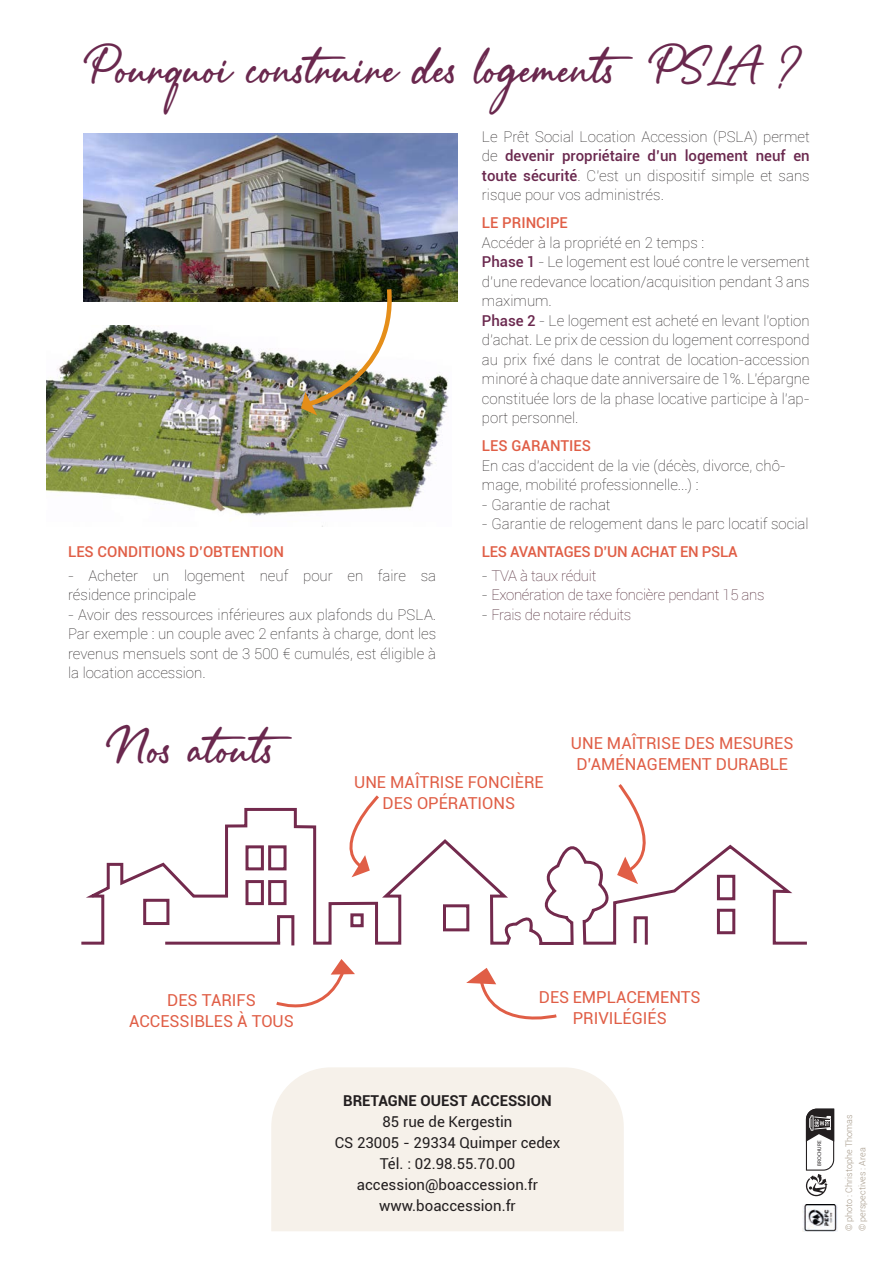
<style>
.page{position:relative;width:893px;height:1263px;background:#fff}
.page>*{position:absolute;margin:0;border:0;box-sizing:border-box;transform-origin:0 0}
.t1{font:46.5px "Manta Style Script DEMO";color:#6a284e}
.t2{font:16.5px/21px "Roboto";color:#e05e46;text-align:center}
.t3{font:100 15px/19.5px "Roboto";color:#231f20}
.t4{font:15px/21px "Roboto";color:#231f20;text-align:center}
.t5{font:100 15px "Roboto";letter-spacing:-.02em;color:#4b2331}
.t6{font:500 15px "Roboto";color:#e05e46}
.t7{font:500 15px "Roboto";letter-spacing:-.02em;color:#e05e46}
.t8{font:700 15px "Roboto";color:#231f20}
.t9{font:300 9px/13.5px "Roboto";color:#a69a8a}
.t10{font:700 condensed 5.4px "Helvetica Neue";color:#231f20}
.s1{font-weight:500;color:#6a284e}
.s2{color:#231f20}
</style>
<div class="page">
<div style="left:271px;top:1067px;width:353px;height:164px;background:#f6f1ea"></div>
<img style="left:803px;top:1205px;width:35px;height:26px">
<svg style="left:806px;top:1109px;width:28px;height:87px"></svg>
<img style="left:84px;top:134px;width:373px;height:168px">
<img style="left:47px;top:326px;width:402px;height:201px">
<img style="left:301px;top:284px;width:95px;height:131px">
<svg style="left:81px;top:807px;width:726px;height:138px"></svg>
<hr style="left:165px;top:942px;width:115px;height:3px;background:#732a4d">
<div style="left:143px;top:899px;width:26px;height:26px;border:3px solid #732a4d"></div>
<div style="left:245px;top:845px;width:19px;height:25px;border:3px solid #732a4d"></div>
<div style="left:245px;top:880px;width:19px;height:25px;border:3px solid #732a4d"></div>
<div style="left:268px;top:880px;width:19px;height:25px;border:3px solid #732a4d"></div>
<svg style="left:276px;top:914px;width:20px;height:32px"></svg>
<div style="left:350px;top:913px;width:14px;height:14px;border:3px solid #732a4d"></div>
<div style="left:443px;top:904px;width:26px;height:27px;border:3px solid #732a4d"></div>
<svg style="left:632px;top:915px;width:17px;height:30px"></svg>
<div style="left:717px;top:875px;width:18px;height:25px;border:3px solid #732a4d"></div>
<div style="left:717px;top:909px;width:18px;height:25px;border:3px solid #732a4d"></div>
<div style="left:268px;top:845px;width:19px;height:25px;border:3px solid #732a4d"></div>
<svg style="left:616px;top:784px;width:52px;height:100px"></svg>
<svg style="left:276px;top:959px;width:79px;height:49px"></svg>
<svg style="left:466px;top:968px;width:91px;height:52px"></svg>
<svg style="left:331px;top:795px;width:50px;height:82px"></svg>
<h1 class="t1" style="left:84px;top:38px;width:720px">Pourquoi construire des logements PSLA ?</h1>
<p class="t6" style="left:68px;top:541px;width:218px">LES CONDITIONS D’OBTENTION</p>
<p class="t3" style="left:68px;top:565px;width:370px">- Acheter un logement neuf pour en faire sa résidence principale</p>
<p class="t3" style="left:68px;top:604px;width:370px;text-align:justify">- Avoir des ressources inférieures aux plafonds du PSLA.<br>Par exemple : un couple avec 2 enfants à charge, dont les revenus mensuels sont de 3 500 € cumulés, est éligible à la location accession.</p>
<h1 class="t1" style="left:106px;top:719px;width:192px">Nos atouts</h1>
<p class="t3" style="left:482px;top:126px;width:329px;text-align:justify">Le Prêt Social Location Accession (PSLA) permet de <span class="s1">devenir propriétaire d’un logement neuf en toute sécurité</span>. C’est un dispositif simple et sans risque pour vos administrés.</p>
<p class="t6" style="left:482px;top:212px;width:88px">LE PRINCIPE</p>
<p class="t3" style="left:482px;top:232px;width:329px">Accéder à la propriété en 2 temps :<br><span class="s1">Phase 1</span> - Le logement est loué contre le versement d’une redevance location/acquisition pendant 3 ans maximum.<br><span class="s1">Phase 2</span> - Le logement est acheté en levant l’option d’achat. Le prix de cession du logement correspond au prix fixé dans le contrat de location-accession minoré à chaque date anniversaire de 1%. L’épargne constituée lors de la phase locative participe à l’ap&shy;port personnel.</p>
<p class="t6" style="left:482px;top:435px;width:111px">LES GARANTIES</p>
<p class="t3" style="left:482px;top:455px;width:305px">En cas d’accident de la vie (décès, divorce, chô&shy;mage, mobilité professionnelle...) :</p>
<p class="t3" style="left:482px;top:494px;width:130px">- Garantie de rachat</p>
<p class="t3" style="left:482px;top:514px;width:328px">- Garantie de relogement dans le parc locatif social</p>
<p class="t7" style="left:482px;top:541px;width:257px">LES AVANTAGES D’UN ACHAT EN PSLA</p>
<p class="t5" style="left:482px;top:565px;width:116px"><span class="s2">-</span> TVA à taux réduit</p>
<p class="t5" style="left:482px;top:585px;width:284px"><span class="s2">-</span> Exonération de taxe foncière pendant 15 ans</p>
<p class="t5" style="left:482px;top:604px;width:151px"><span class="s2">-</span> Frais de notaire réduits</p>
<p class="t2" style="left:571px;top:732px;width:224px">UNE MAÎTRISE DES MESURES<br>D’AMÉNAGEMENT DURABLE</p>
<p class="t2" style="left:354px;top:771px;width:191px">UNE MAÎTRISE FONCIÈRE<br>DES OPÉRATIONS</p>
<p class="t2" style="left:129px;top:988px;width:166px">DES TARIFS<br>ACCESSIBLES À TOUS</p>
<p class="t2" style="left:539px;top:986px;width:163px">DES EMPLACEMENTS<br>PRIVILÉGIÉS</p>
<p class="t8" style="left:343px;top:1090px;width:210px">BRETAGNE OUEST ACCESSION</p>
<p class="t4" style="left:335px;top:1111px;width:227px">85 rue de Kergestin<br>CS 23005 - 29334 Quimper cedex<br>Tél. : 02.98.55.70.00 accession@boaccession.fr www.boaccession.fr</p>
<p class="t10" style="left:816px;top:1166px;width:27px;rotate:-90deg">BROCHURE</p>
<p class="t9" style="left:842px;top:1231px;width:118px;rotate:-90deg">© photo : Christophe Thomas © perspectives : Area</p>
</div>
